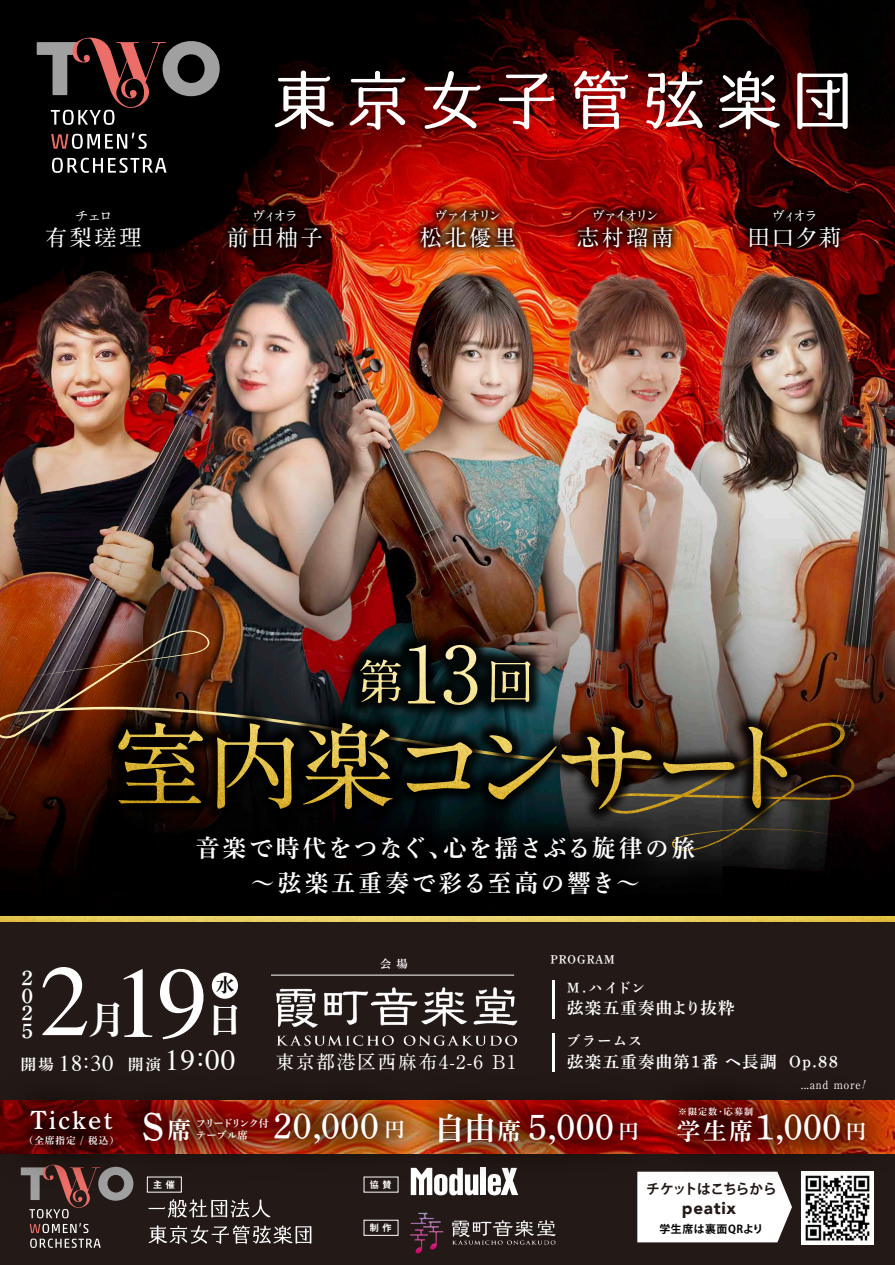
<style>
.page{position:relative;width:895px;height:1265px;background:#fff}
.page>*{position:absolute;margin:0;border:0;box-sizing:border-box;transform-origin:0 0}
.t1{font:100.95px "Times";color:#fff}
.t2{font:39px "DNP Shuei Min Pr 6 B";color:#fff}
.t3{font:37.65px "DNP Shuei Min Pr 6 B";color:#fff}
.t4{font:36.15px "DNP Shuei Min Pr 6 M";color:#fff}
.t5{font:25.8px "DNP Shuei Min Pr 6 B";letter-spacing:.08em;color:#fff}
.t6{font:24.15px/34.5px "DNP Shuei Min Pr 6 B";letter-spacing:.135em;color:#fff;text-align:center;scale:.96 1}
.t7{font:700 22.5px "A1 Mincho Std";letter-spacing:.1em;color:#fff}
.t8{font:22.5px "Times";color:#fff}
.t9{font:20.85px/17.5px "DNP Shuei Min Pr 6 B";color:#fff;text-align:justify}
.t10{font:700 18.9px "A1 Mincho Std";letter-spacing:.08em;color:#fff}
.t11{font:18.9px "DNP Shuei Min Pr 6 B";color:#070404}
.t12{font:900 17.1px "Avenir";letter-spacing:.04em;color:#231916}
.t13{font:16.5px "DNP Shuei Min Pr 6 B";letter-spacing:.08em;color:#fff}
.t14{font:15.15px "DNP Shuei Min Pr 6 B";color:#fff}
.t15{font:700 14.1px "A1 Mincho Std";letter-spacing:-.22em;color:#fff}
.t16{font:13.8px "DNP Shuei Min Pr 6 B";letter-spacing:.12em;color:#fff}
.t17{font:700 13.8px "Koz Go Pr 6 N";letter-spacing:-.03em;color:#231916}
.t18{font:11.85px "DNP Shuei Min Pr 6 B";letter-spacing:.08em;color:#fff}
.t19{font:700 11.4px "A1 Mincho Std";letter-spacing:.08em;color:#fff;scale:.93 1}
.t20{font:11.25px "DNP Shuei Min Pr 6 B";color:#fff}
.t21{font:700 10.8px "Koz Go Pr 6 N";letter-spacing:.06em;color:#070404}
.t22{font:10.05px/12.3px "DNP Shuei Min Pr 6 B";letter-spacing:-.085em;color:#fff}
.t23{font:9.6px "DNP Shuei Min Pr 6 B";letter-spacing:.1em;color:#fff}
.t24{font:9px "DNP Shuei Min Pr 6 B";letter-spacing:.12em;color:#fff}
.t25{font:700 9px "Koz Go Pr 6 N";color:#fff}
.s1{font-family:"DNP Shuei Min Pr 6 B";font-size:15.15px}
.s2{font-size:28.95px}
.s3{font-size:23.55px}
.s4{font-family:"DNP Shuei Min Pr 6 B";font-size:19.8px}
.s5{font-family:"DNP Shuei Min Pr 6 B";font-size:30.9px}
.s6{font-family:"DNP Shuei Min Pr 6 B";font-size:23.55px}
</style>
<div class="page">
<img style="left:0;top:0;width:894px;height:916px">
<img style="left:0;top:630px;width:860px;height:222px">
<div style="left:0;top:921px;width:894px;height:343px;background:#231916"></div>
<svg style="left:30px;top:1238px;width:71px;height:9px"></svg>
<svg style="left:29px;top:1203px;width:60px;height:29px"></svg>
<svg style="left:148px;top:1203px;width:122px;height:14px"></svg>
<svg style="left:148px;top:1225px;width:163px;height:18px"></svg>
<img style="left:410px;top:1212px;width:146px;height:42px">
<div style="left:637px;top:1203px;width:154px;height:39px;background:#fff"></div>
<svg style="left:274px;top:70px;width:60px;height:59px"></svg>
<svg style="left:349px;top:71px;width:57px;height:59px"></svg>
<svg style="left:423px;top:71px;width:57px;height:58px"></svg>
<svg style="left:498px;top:73px;width:56px;height:56px"></svg>
<svg style="left:573px;top:71px;width:55px;height:58px"></svg>
<svg style="left:645px;top:71px;width:58px;height:58px"></svg>
<svg style="left:718px;top:71px;width:62px;height:58px"></svg>
<svg style="left:797px;top:73px;width:50px;height:56px"></svg>
<img style="left:801px;top:1203px;width:72px;height:41px">
<div style="left:212px;top:972px;width:26px;height:26px;background:#fff;border-radius:50%"></div>
<img style="left:0;top:916px;width:894px;height:5px">
<hr style="left:552px;top:980px;width:2px;height:38px;background:#fff">
<hr style="left:552px;top:1033px;width:2px;height:38px;background:#fff">
<img style="left:276px;top:987px;width:242px;height:59px">
<hr style="left:271px;top:974px;width:243px;height:1px;background:#fff">
<svg style="left:51px;top:133px;width:96px;height:16px;background:#504746"></svg>
<svg style="left:37px;top:38px;width:183px;height:87px;background:#3a2d2d"></svg>
<img style="left:19px;top:152px;width:148px;height:17px">
<img style="left:0;top:169px;width:170px;height:137px">
<img style="left:197px;top:152px;width:155px;height:17px">
<img style="left:170px;top:169px;width:193px;height:137px">
<img style="left:379px;top:152px;width:157px;height:17px">
<img style="left:363px;top:169px;width:157px;height:137px">
<img style="left:536px;top:152px;width:178px;height:17px">
<img style="left:520px;top:169px;width:170px;height:137px">
<img style="left:716px;top:152px;width:156px;height:17px">
<img style="left:690px;top:169px;width:204px;height:137px">
<img style="left:55px;top:582px;width:794px;height:289px">
<img style="left:360px;top:645px;width:170px;height:60px">
<img style="left:0;top:1049px;width:894px;height:154px">
<img style="left:45px;top:775px;width:800px;height:147px">
<svg style="left:862px;top:1080px;width:3px;height:8px"></svg>
<p class="t15" style="left:75px;top:204px;width:40px">チェロ</p>
<p class="t7" style="left:45px;top:219px;width:98px">有梨瑳理</p>
<p class="t15" style="left:251px;top:204px;width:48px">ヴィオラ</p>
<p class="t7" style="left:226px;top:219px;width:98px">前田柚子</p>
<p class="t15" style="left:434px;top:204px;width:70px">ヴァイオリン</p>
<p class="t7" style="left:419px;top:219px;width:98px">松北優里</p>
<p class="t15" style="left:591px;top:204px;width:70px">ヴァイオリン</p>
<p class="t7" style="left:576px;top:219px;width:98px">志村瑠南</p>
<p class="t15" style="left:771px;top:204px;width:48px">ヴィオラ</p>
<p class="t7" style="left:747px;top:219px;width:96px">田口夕莉</p>
<p class="t6" style="left:196px;top:831px;width:521px">音楽で時代をつなぐ、心を揺さぶる旋律の旅～弦楽五重奏で彩る至高の響き～</p>
<h1 class="t1" style="left:39px;top:908px;width:170px">219</h1>
<p class="t9" style="left:22px;top:969px;width:13px">2<br>0<br>2<br>5</p>
<p class="t11" style="left:216px;top:974px;width:20px">水</p>
<p class="t8" style="left:59px;top:1042px;width:178px">18:30 <span class="s1">開演</span> <span class="s2">19</span><sup>:</sup><span class="s2">00</span></p>
<h3 class="t3" style="left:89px;top:998px;width:39px">月</h3>
<h3 class="t3" style="left:206px;top:998px;width:39px">日</h3>
<p class="t14" style="left:21px;top:1055px;width:34px">開場</p>
<p class="t20" style="left:380px;top:957px;width:29px">会場</p>
<p class="t18" style="left:550px;top:953px;width:66px">PROGRAM</p>
<p class="t10" style="left:275px;top:1046px;width:242px">東京都港区西麻布4-2-6 B1</p>
<p class="t16" style="left:567px;top:979px;width:80px">M.ハイドン</p>
<p class="t13" style="left:567px;top:999px;width:169px">弦楽五重奏曲より抜粋</p>
<p class="t16" style="left:566px;top:1032px;width:77px">ブラームス</p>
<p class="t13" style="left:567px;top:1052px;width:272px">弦楽五重奏曲第１番 ヘ長調 Op.88</p>
<p class="t19" style="left:801px;top:1075px;width:66px">...and more</p>
<p class="t5" style="left:30px;top:1105px;width:83px">Ticket</p>
<p class="t23" style="left:24px;top:1135px;width:96px">（全席指定 / 税込）</p>
<p class="t24" style="left:678px;top:1106px;width:76px">※限定数・応募制</p>
<h2 class="t2" style="left:142px;top:1105px;width:51px">S<span class="s3">席</span></h2>
<h3 class="t4" style="left:273px;top:1092px;width:367px">20,000 <span class="s4">円</span> <span class="s5">自由</span><span class="s6">席</span> 5,000 <span class="s4">円</span></h3>
<h3 class="t4" style="left:677px;top:1094px;width:190px"><span class="s6">学生席</span>1,000 <span class="s4">円</span></h3>
<p class="t22" style="left:196px;top:1117px;width:74px">フリードリンク付テーブル席</p>
<p class="t25" style="left:153px;top:1179px;width:23px">主催</p>
<p class="t25" style="left:370px;top:1179px;width:23px">協賛</p>
<p class="t25" style="left:370px;top:1222px;width:23px">制作</p>
<p class="t17" style="left:646px;top:1181px;width:132px">チケットはこちらから</p>
<p class="t21" style="left:659px;top:1222px;width:105px">学生席は裏面QRより</p>
<p class="t12" style="left:682px;top:1192px;width:55px">peatix</p>
</div>
